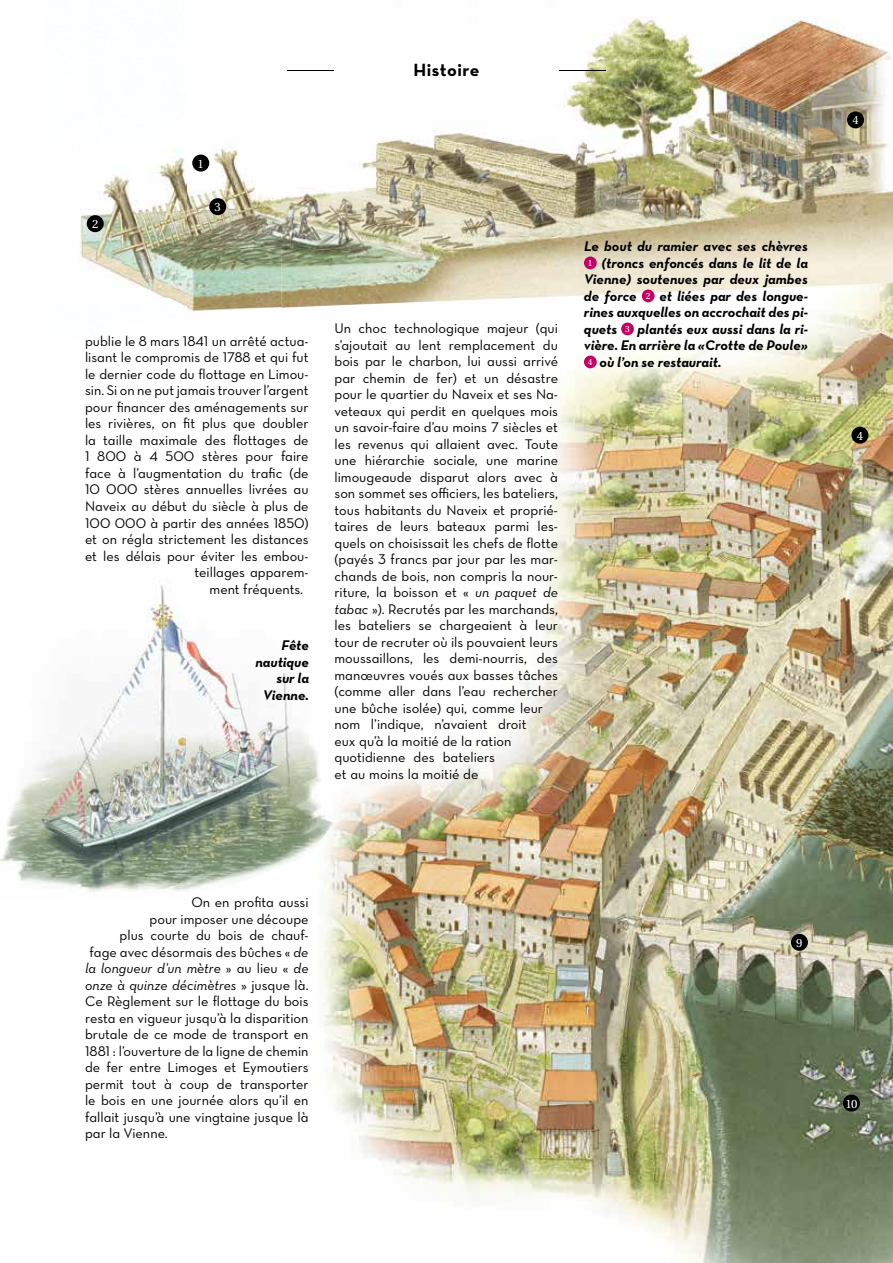
<style>
.page{position:relative;width:893px;height:1263px;background:#fff}
.page>*{position:absolute;margin:0;border:0;box-sizing:border-box;transform-origin:0 0}
.t1{font:18px "Neutra Text Bold Alt";letter-spacing:.03em;color:#000}
.t2{font:14.25px/16.5px "Neutra Text Book Alt";color:#000}
.t3{font:14.25px/16.5px "Neutra Text Bold Italic Alt";color:#000;text-align:right}
.t4{font:14.25px/16.5px "Neutra Text Book Italic Alt";color:#000}
.t5{font:12px "Utopia";color:#fff}
.s1{font-family:"Neutra Text Book Italic Alt"}
.s2{font-family:"Utopia";font-size:9px;color:#fff}
.s3{font-family:"Neutra Text Book Alt"}
</style>
<div class="page">
<img style="left:320px;top:289px;width:573px;height:974px">
<img style="left:79px;top:147px;width:108px;height:159px">
<img style="left:187px;top:146px;width:94px;height:166px">
<img style="left:374px;top:17px;width:366px;height:137px">
<img style="left:740px;top:16px;width:153px;height:273px">
<img style="left:281px;top:154px;width:153px;height:154px">
<img style="left:434px;top:154px;width:153px;height:148px">
<img style="left:587px;top:154px;width:153px;height:141px">
<img style="left:0;top:561px;width:334px;height:340px">
<div style="left:87px;top:215px;width:17px;height:17px;background:#000;border-radius:50%"></div>
<div style="left:209px;top:198px;width:17px;height:17px;background:#000;border-radius:50%"></div>
<div style="left:847px;top:111px;width:17px;height:17px;background:#000;border-radius:50%"></div>
<div style="left:851px;top:427px;width:17px;height:17px;background:#000;border-radius:50%"></div>
<div style="left:791px;top:934px;width:17px;height:17px;background:#000;border-radius:50%"></div>
<div style="left:843px;top:1094px;width:17px;height:17px;background:#000;border-radius:50%"></div>
<div style="left:192px;top:155px;width:17px;height:17px;background:#000;border-radius:50%"></div>
<div style="left:584px;top:257px;width:13px;height:12px;background:#c40063;border-radius:50%"></div>
<div style="left:642px;top:290px;width:13px;height:12px;background:#c40063;border-radius:50%"></div>
<div style="left:621px;top:323px;width:13px;height:12px;background:#c40063;border-radius:50%"></div>
<div style="left:584px;top:356px;width:13px;height:12px;background:#c40063;border-radius:50%"></div>
<hr style="left:287px;top:70px;width:47px;height:1px;background:#000">
<hr style="left:559px;top:70px;width:47px;height:1px;background:#000">
<p class="t1" style="left:413px;top:59px;width:67px">Histoire</p>
<p class="t5" style="left:92px;top:217px;width:8px">2</p>
<p class="t5" style="left:198px;top:157px;width:8px">1</p>
<p class="t5" style="left:215px;top:200px;width:8px">3</p>
<p class="t2" style="left:85px;top:333px;width:225px">publie le 8 mars 1841 un arrêté actua-</p>
<p class="t2" style="left:85px;top:349px;width:225px">lisant le compromis de 1788 et qui fut</p>
<p class="t2" style="left:85px;top:366px;width:225px">le dernier code du flottage en Limou-</p>
<p class="t2" style="left:85px;top:382px;width:225px">sin. Si on ne put jamais trouver l’argent</p>
<p class="t2" style="left:85px;top:399px;width:225px">pour financer des aménagements sur</p>
<p class="t2" style="left:85px;top:415px;width:225px">les rivières, on fit plus que doubler</p>
<p class="t2" style="left:85px;top:432px;width:225px">la taille maximale des flottages de</p>
<p class="t2" style="left:85px;top:448px;width:225px">1 800 à 4 500 stères pour faire</p>
<p class="t2" style="left:85px;top:465px;width:225px">face à l’augmentation du trafic (de</p>
<p class="t2" style="left:85px;top:481px;width:225px">10 000 stères annuelles livrées au</p>
<p class="t2" style="left:85px;top:498px;width:225px">Naveix au début du siècle à plus de</p>
<p class="t2" style="left:85px;top:514px;width:225px">100 000 à partir des années 1850)</p>
<p class="t2" style="left:85px;top:531px;width:225px">et on régla strictement les distances</p>
<p class="t2" style="left:85px;top:547px;width:225px">et les délais pour éviter les embou-</p>
<p class="t2" style="left:195px;top:564px;width:115px">teillages apparem-</p>
<p class="t2" style="left:210px;top:580px;width:95px">ment fréquents.</p>
<p class="t3" style="left:255px;top:637px;width:55px">Fête nautique sur la<br>Vienne.</p>
<p class="t2" style="left:334px;top:320px;width:225px">Un choc technologique majeur (qui s’ajoutait au lent remplacement du bois par le charbon, lui aussi arrivé par chemin de fer) et un désastre pour le quartier du Naveix et ses Na&shy;veteaux qui perdit en quelques mois un savoir-faire d’au moins 7 siècles et les revenus qui allaient avec. Toute une hiérarchie sociale, une marine limougeaude disparut alors avec à son sommet ses officiers, les bateliers, tous habitants du Naveix et proprié&shy;taires de leurs bateaux parmi les&shy;quels on choisissait les chefs de flotte (payés 3 francs par jour par les mar&shy;chands de bois, non compris la nour&shy;riture, la boisson et « <span class="s1">un paquet de tabac</span> »). Recrutés par les marchands, les bateliers se chargeaient à leur tour de recruter où ils pouvaient leurs moussaillons, les demi-nourris, des manœuvres voués aux basses tâches (comme aller dans l’eau rechercher une bûche isolée) qui, comme leur nom l’indique, n’avaient droit<br>eux qu’à la moitié de la ration quotidienne des bateliers<br>et au moins la moitié de</p>
<p class="t3" style="left:584px;top:238px;width:225px;text-align:justify">Le bout du ramier avec ses chèvres <span class="s2">1</span> (troncs enfoncés dans le lit de la Vienne) soutenues par deux jambes de force <span class="s2">2</span> et liées par des longue&shy;rines auxquelles on accrochait des pi&shy;quets <span class="s2">3</span> plantés eux aussi dans la ri&shy;vière. En arrière la «Crotte de Poule» <span class="s2">4</span> où l’on se restaurait.</p>
<p class="t5" style="left:852px;top:114px;width:8px">4</p>
<p class="t5" style="left:857px;top:429px;width:8px">4</p>
<p class="t2" style="left:90px;top:894px;width:220px;text-align:right">On en profita aussi<br>pour imposer une découpe<br>plus courte du bois de chauf&shy;fage avec désormais des bûches « <span class="s1">de</span></p>
<p class="t4" style="left:85px;top:960px;width:225px">la longueur d’un mètre <span class="s3">» au lieu «</span> de onze à quinze décimètres <span class="s3">» jusque là.</span></p>
<p class="t2" style="left:85px;top:993px;width:225px;text-align:justify">Ce Règlement sur le flottage du bois resta en vigueur jusqu’à la disparition brutale de ce mode de transport en 1881 : l’ouverture de la ligne de chemin de fer entre Limoges et Eymoutiers permit tout à coup de transporter le bois en une journée alors qu’il en fallait jusqu’à une vingtaine jusque là par la Vienne.</p>
<p class="t5" style="left:796px;top:936px;width:8px">9</p>
<p class="t5" style="left:845px;top:1097px;width:13px">10</p>
</div>
